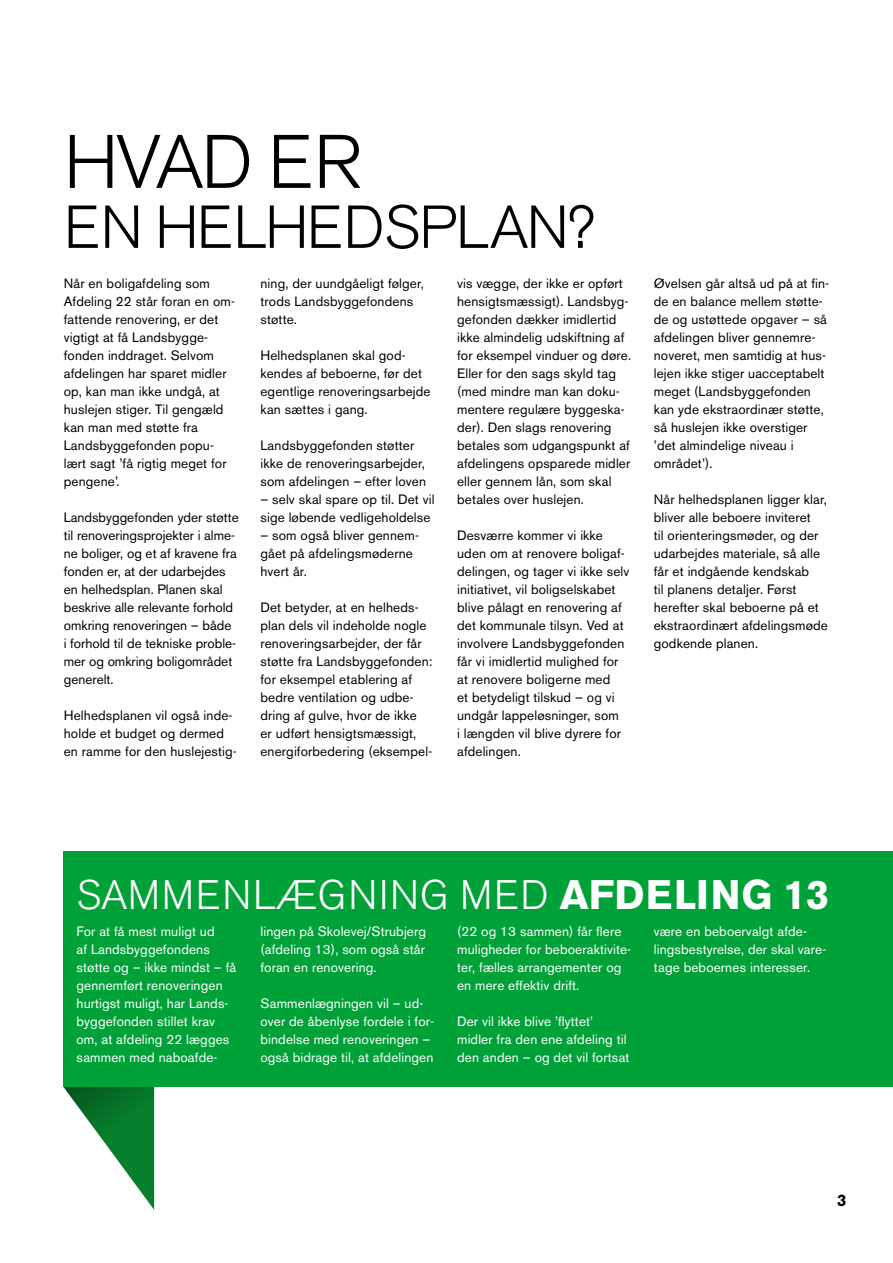
<style>
.page{position:relative;width:893px;height:1263px;background:#fff}
.page>*{position:absolute;margin:0;border:0;box-sizing:border-box;transform-origin:0 0}
.BT{font:300 75px "Akzidenz Grotesk BE";letter-spacing:-.035em;color:#000}
.BT-2{font:300 60px "Akzidenz Grotesk BE";letter-spacing:-.015em;color:#000}
.BT-3{font:300 40.95px "Akzidenz Grotesk BE";letter-spacing:.04em;color:#fff}
.Underoverskrift{font:700 16.5px "Akzidenz Grotesk BE";color:#000}
.BT-4{font:13.5px/18px "Akzidenz Grotesk BE";letter-spacing:.01em;color:#000}
.BT-5{font:13.5px/18px "Akzidenz Grotesk BE";letter-spacing:.01em;color:#fff}
.s1{font-weight:700}
</style>
<div class="page">
<svg style="left:64px;top:1087px;width:90px;height:123px"></svg>
<div style="left:64px;top:852px;width:829px;height:235px;background:#00a138"></div>
<p class="BT" style="left:64px;top:120px;width:300px">HVAD ER</p>
<p class="BT-2" style="left:64px;top:193px;width:532px">EN HELHEDSPLAN?</p>
<p class="BT-4" style="left:64px;top:274px;width:173px">Når en boligafdeling som<br>Afdeling 22 står foran en om&shy;fattende renovering, er det</p>
<p class="BT-4" style="left:64px;top:328px;width:164px">vigtigt at få Landsbygge&shy;fonden inddraget. Selvom afdelingen har sparet midler op, kan man ikke undgå, at huslejen stiger. Til gengæld kan man med støtte fra<br>Landsbyggefonden popu&shy;lært sagt ’få rigtig meget for pengene’.</p>
<p class="BT-4" style="left:64px;top:508px;width:176px">Landsbyggefonden yder støtte til renoveringsprojekter i alme&shy;ne boliger, og et af kravene fra fonden er, at der udarbejdes en helhedsplan. Planen skal beskrive alle relevante forhold omkring renoveringen – både<br>i forhold til de tekniske proble&shy;mer og omkring boligområdet generelt.</p>
<p class="BT-4" style="left:64px;top:706px;width:175px">Helhedsplanen vil også inde&shy;holde et budget og dermed en ramme for den huslejestig-</p>
<p class="BT-4" style="left:260px;top:274px;width:165px">ning, der uundgåeligt følger, trods Landsbyggefondens støtte.</p>
<p class="BT-4" style="left:260px;top:346px;width:172px">Helhedsplanen skal god&shy;kendes af beboerne, før det egentlige renoveringsarbejde kan sættes i gang.</p>
<p class="BT-4" style="left:260px;top:436px;width:167px">Landsbyggefonden støtter ikke de renoveringsarbejder, som afdelingen – efter loven</p>
<p class="BT-4" style="left:260px;top:490px;width:176px">– selv skal spare op til. Det vil sige løbende vedligeholdelse</p>
<p class="BT-4" style="left:260px;top:526px;width:160px">– som også bliver gennem&shy;gået på afdelingsmøderne hvert år.</p>
<p class="BT-4" style="left:260px;top:598px;width:174px">Det betyder, at en helheds&shy;plan dels vil indeholde nogle renoveringsarbejder, der får støtte fra Landsbyggefonden: for eksempel etablering af bedre ventilation og udbe&shy;dring af gulve, hvor de ikke<br>er udført hensigtsmæssigt, energiforbedering (eksempel-</p>
<p class="BT-4" style="left:457px;top:274px;width:175px">vis vægge, der ikke er opført hensigtsmæssigt). Landsbyg&shy;gefonden dækker imidlertid ikke almindelig udskiftning af for eksempel vinduer og døre.<br>Eller for den sags skyld tag (med mindre man kan doku&shy;mentere regulære byggeska&shy;der). Den slags renovering betales som udgangspunkt af afdelingens opsparede midler eller gennem lån, som skal betales over huslejen.</p>
<p class="BT-4" style="left:457px;top:526px;width:174px">Desværre kommer vi ikke uden om at renovere boligaf&shy;delingen, og tager vi ikke selv initiativet, vil boligselskabet blive pålagt en renovering af det kommunale tilsyn. Ved at involvere Landsbyggefonden får vi imidlertid mulighed for at renovere boligerne med<br>et betydeligt tilskud – og vi undgår lappeløsninger, som<br>i længden vil blive dyrere for afdelingen.</p>
<p class="BT-4" style="left:654px;top:274px;width:177px">Øvelsen går altså ud på at fin&shy;de en balance mellem støtte&shy;de og ustøttede opgaver – så afdelingen bliver gennemre&shy;noveret, men samtidig at hus&shy;lejen ikke stiger uacceptabelt meget (Landsbyggefonden kan yde ekstraordinær støtte, så huslejen ikke overstiger ’det almindelige niveau i området’).</p>
<p class="BT-4" style="left:654px;top:490px;width:176px">Når helhedsplanen ligger klar, bliver alle beboere inviteret<br>til orienteringsmøder, og der udarbejdes materiale, så alle får et indgående kendskab<br>til planens detaljer. Først herefter skal beboerne på et ekstraordinært afdelingsmøde godkende planen.</p>
<p class="BT-3" style="left:77px;top:871px;width:754px">SAMMENLÆGNING MED <span class="s1">AFDELING 13</span></p>
<p class="BT-5" style="left:260px;top:922px;width:167px;text-align:justify">lingen på Skolevej/Strubjerg (afdeling 13), som også står foran en renovering.</p>
<p class="BT-5" style="left:260px;top:994px;width:175px">Sammenlægningen vil – ud&shy;over de åbenlyse fordele i for&shy;bindelse med renoveringen – også bidrage til, at afdelingen</p>
<p class="BT-5" style="left:457px;top:922px;width:176px">(22 og 13 sammen) får flere muligheder for beboeraktivite&shy;ter, fælles arrangementer og en mere effektiv drift.</p>
<p class="BT-5" style="left:457px;top:1012px;width:174px">Der vil ikke blive ’flyttet’ midler fra den ene afdeling til den anden – og det vil fortsat</p>
<p class="BT-5" style="left:77px;top:922px;width:161px">For at få mest muligt ud<br>af Landsbyggefondens støtte og – ikke mindst – få gennemført renoveringen hurtigst muligt, har Lands&shy;byggefonden stillet krav om, at afdeling 22 lægges sammen med naboafde-</p>
<p class="BT-5" style="left:654px;top:922px;width:174px">være en beboervalgt afde&shy;lingsbestyrelse, der skal vare&shy;tage beboernes interesser.</p>
<p class="Underoverskrift" style="left:837px;top:1191px;width:11px">3</p>
</div>
